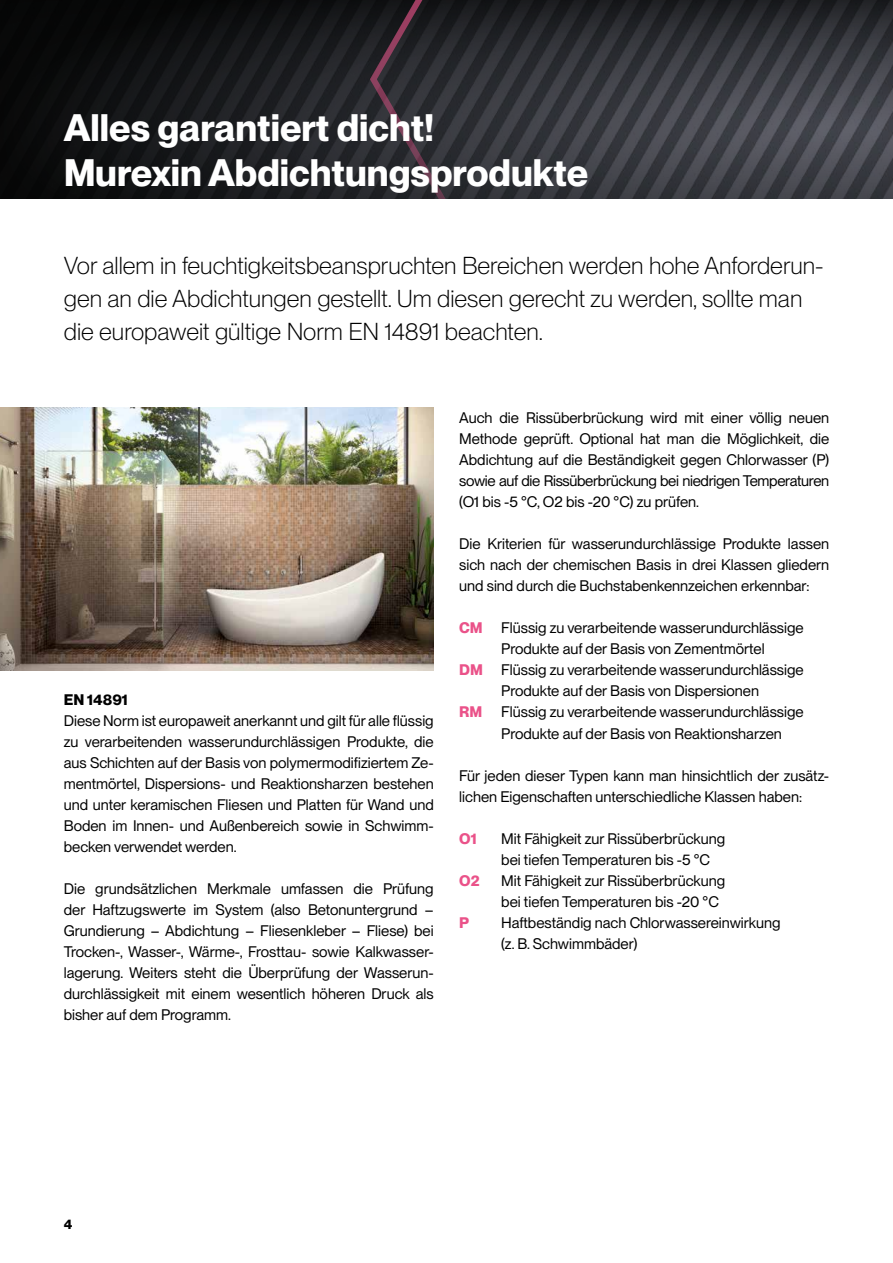
<style>
.page{position:relative;width:893px;height:1263px;background:#fff}
.page>*{position:absolute;margin:0;border:0;box-sizing:border-box;transform-origin:0 0}
.t1{font:700 37.5px/45px "PP Neue Montreal";color:#fff}
.t2{font:300 24px/33px "PP Neue Montreal";color:#000}
.t3{font:15px/21px "PP Neue Montreal";color:#000}
.t4{font:700 15px "PP Neue Montreal";color:#000}
.t5{font:700 15px "PP Neue Montreal";color:#ea5289}
.t6{font:700 13.5px "PP Neue Montreal";color:#000}
.s1{font-weight:700;color:#ea5289}
</style>
<div class="page">
<img style="left:0;top:0;width:368px;height:198px">
<svg style="left:368px;top:0;width:525px;height:198px;background:#34353b"></svg>
<img style="left:0;top:407px;width:434px;height:264px">
<h1 class="t1" style="left:64px;top:106px;width:526px">Alles garantiert dicht!<br>Murexin Abdichtungsprodukte</h1>
<h2 class="t2" style="left:64px;top:248px;width:761px">Vor allem in feuchtigkeitsbeanspruchten Bereichen werden hohe Anforderun&shy;gen an die Abdichtungen gestellt. Um diesen gerecht zu werden, sollte man die europaweit gültige Norm EN 14891 beachten.</h2>
<p class="t4" style="left:64px;top:691px;width:66px">EN 14891</p>
<p class="t3" style="left:64px;top:710px;width:371px;text-align:justify">Diese Norm ist europaweit anerkannt und gilt für alle flüssig zu verarbeitenden wasserundurchlässigen Produkte, die aus Schichten auf der Basis von polymermodifiziertem Ze&shy;mentmörtel, Dispersions- und Reaktionsharzen bestehen und unter keramischen Fliesen und Platten für Wand und Boden im Innen- und Außenbereich sowie in Schwimm&shy;becken verwendet werden.</p>
<p class="t3" style="left:64px;top:878px;width:371px;text-align:justify">Die grundsätzlichen Merkmale umfassen die Prüfung der Haftzugswerte im System (also Betonuntergrund – Grundierung – Abdichtung – Fliesenkleber – Fliese) bei Trocken-, Wasser-, Wärme-, Frosttau- sowie Kalkwasser&shy;lagerung. Weiters steht die Überprüfung der Wasserun&shy;durchlässigkeit mit einem wesentlich höheren Druck als bisher auf dem Programm.</p>
<p class="t3" style="left:459px;top:408px;width:371px;text-align:justify">Auch die Rissüberbrückung wird mit einer völlig neuen Methode geprüft. Optional hat man die Möglichkeit, die Abdichtung auf die Beständigkeit gegen Chlorwasser (P) sowie auf die Rissüberbrückung bei niedrigen Temperaturen (O1 bis -5 °C, O2 bis -20 °C) zu prüfen.</p>
<p class="t3" style="left:459px;top:534px;width:371px;text-align:justify">Die Kriterien für wasserundurchlässige Produkte lassen sich nach der chemischen Basis in drei Klassen gliedern und sind durch die Buchstabenkennzeichen erkennbar:</p>
<p class="t3" style="left:459px;top:618px;width:346px;text-align:center"><span class="s1">CM</span> Flüssig zu verarbeitende wasserundurchlässige Produkte auf der Basis von Zementmörtel<br><span class="s1">DM</span> Flüssig zu verarbeitende wasserundurchlässige Produkte auf der Basis von Dispersionen</p>
<p class="t5" style="left:459px;top:703px;width:25px">RM</p>
<p class="t3" style="left:501px;top:702px;width:304px">Flüssig zu verarbeitende wasserundurchlässige<br>Produkte auf der Basis von Reaktionsharzen</p>
<p class="t3" style="left:459px;top:765px;width:370px">Für jeden dieser Typen kann man hinsichtlich der zusätz&shy;lichen Eigenschaften unterschiedliche Klassen haben:</p>
<p class="t5" style="left:459px;top:829px;width:19px">O1</p>
<p class="t3" style="left:501px;top:828px;width:225px">Mit Fähigkeit zur Rissüberbrückung bei tiefen Temperaturen bis -5 °C</p>
<p class="t5" style="left:459px;top:871px;width:22px">O2</p>
<p class="t3" style="left:501px;top:870px;width:225px">Mit Fähigkeit zur Rissüberbrückung bei tiefen Temperaturen bis -20 °C</p>
<p class="t5" style="left:459px;top:913px;width:11px">P</p>
<p class="t3" style="left:501px;top:912px;width:281px">Haftbeständig nach Chlorwassereinwirkung (z. B. Schwimmbäder)</p>
<p class="t6" style="left:64px;top:1216px;width:10px">4</p>
</div>
